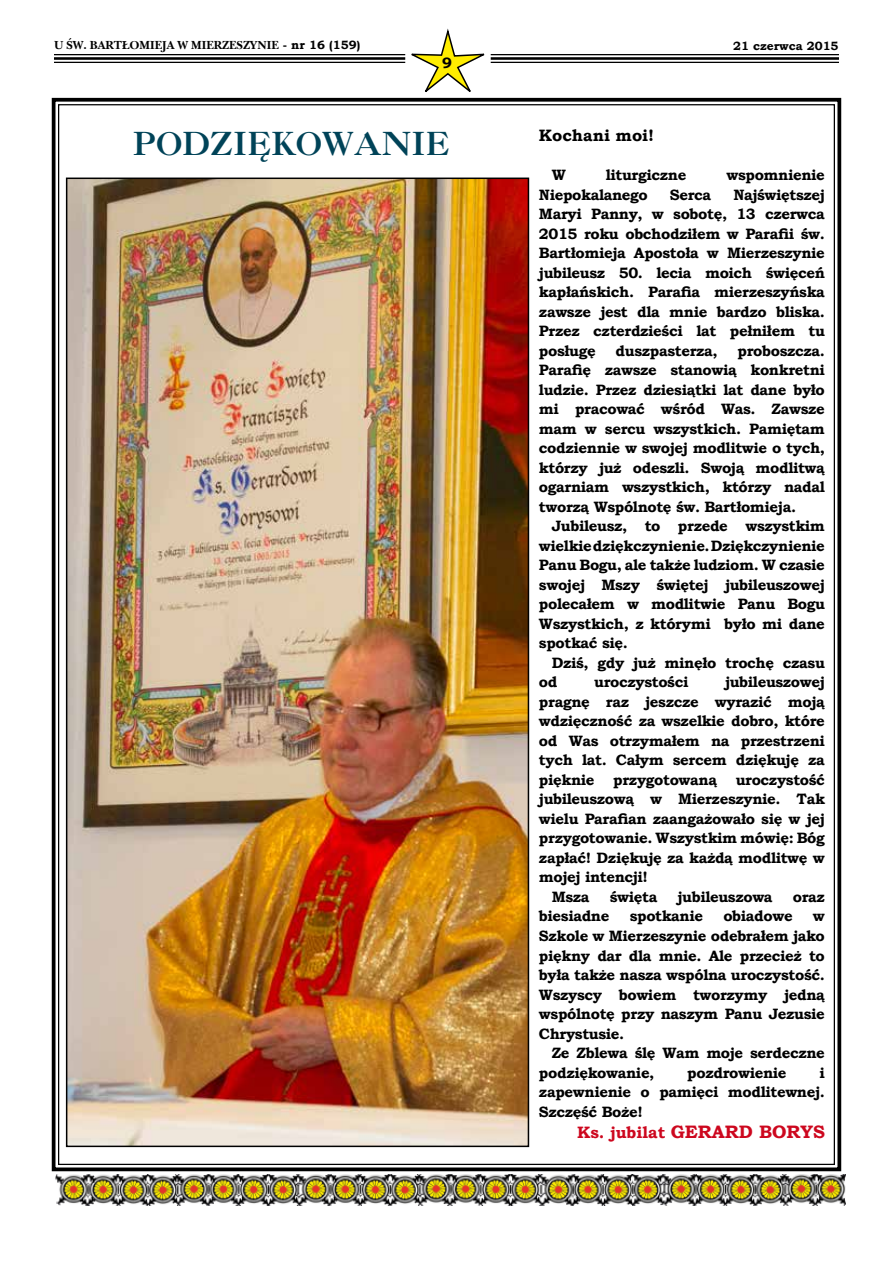
<style>
.page{position:relative;width:893px;height:1263px;background:#fff}
.page>*{position:absolute;margin:0;border:0;box-sizing:border-box;transform-origin:0 0}
.t1{font:700 31.5px "Casablanca";color:#004358}
.t2{font:700 18px "Bookman Old Style";color:#cd071e}
.t3{font:700 16.5px "Bookman Old Style";color:#000}
.t4{font:700 15px/19.5px "Bookman Old Style";letter-spacing:-.025em;color:#000;text-align:justify}
.t5{font:700 12px "Nebraska";color:#000}
.t6{font:700 12px "Bookman Old Style";color:#000}
.s1{font-family:"Bookman Old Style"}
.s2{font-size:16.5px}
</style>
<div class="page">
<hr style="left:54px;top:54px;width:351px;height:1px;background:#000">
<hr style="left:54px;top:57px;width:351px;height:3px;background:#000">
<hr style="left:54px;top:62px;width:351px;height:1px;background:#000">
<hr style="left:491px;top:54px;width:348px;height:1px;background:#000">
<hr style="left:491px;top:57px;width:348px;height:3px;background:#000">
<hr style="left:491px;top:62px;width:348px;height:1px;background:#000">
<svg style="left:405px;top:28px;width:86px;height:64px"></svg>
<img style="left:55px;top:1175px;width:790px;height:31px">
<img style="left:51px;top:97px;width:791px;height:1075px">
<p class="t5" style="left:54px;top:38px;width:308px">U ŒW. BART£OMIEJA W MIERZESZYNIE <span class="s1">- nr 16 (159)</span></p>
<p class="t6" style="left:733px;top:38px;width:107px">21 czerwca 2015</p>
<p class="t4" style="left:442px;top:53px;width:11px">9</p>
<h1 class="t1" style="left:133px;top:125px;width:318px">PODZIĘKOWANIE</h1>
<p class="t3" style="left:539px;top:124px;width:117px">Kochani moi!</p>
<p class="t4" style="left:552px;top:165px;width:16px">W</p>
<p class="t4" style="left:606px;top:165px;width:82px">liturgiczne</p>
<p class="t4" style="left:726px;top:165px;width:100px">wspomnienie</p>
<p class="t4" style="left:539px;top:185px;width:110px">Niepokalanego</p>
<p class="t4" style="left:670px;top:185px;width:43px">Serca</p>
<p class="t4" style="left:539px;top:185px;width:287px;text-indent:194px">Najświętszej Maryi Panny, w sobotę, 13 czerwca 2015 roku obchodziłem w Parafii św.<br>Bartłomieja Apostoła w Mierzeszynie jubileusz 50. lecia moich święceń kapłańskich. Parafia mierzeszyńska zawsze jest dla mnie bardzo bliska.<br>Przez czterdzieści lat pełniłem tu posługę</p>
<p class="t4" style="left:539px;top:341px;width:287px;text-indent:198px">proboszcza.<br>Parafię zawsze stanowią konkretni ludzie. Przez dziesiątki lat dane było mi pracować wśród Was. Zawsze mam w sercu wszystkich. Pamiętam codziennie w swojej modlitwie o tych, którzy już odeszli. Swoją modlitwą ogarniam wszystkich, którzy nadal tworzą Wspólnotę św. Bartłomieja.</p>
<p class="t4" style="left:539px;top:516px;width:287px;text-indent:13px">Jubileusz, to przede wszystkim wielkie dziękczynienie. Dziękczynienie Panu Bogu, ale także ludziom. W czasie swojej Mszy świętej jubileuszowej polecałem w modlitwie Panu Bogu Wszystkich, z którymi było mi dane spotkać się.</p>
<p class="t4" style="left:539px;top:653px;width:287px;text-indent:13px">Dziś, gdy już minęło trochę czasu od</p>
<p class="t4" style="left:616px;top:341px;width:104px">duszpasterza,</p>
<p class="t4" style="left:594px;top:672px;width:96px">uroczystości</p>
<p class="t4" style="left:725px;top:672px;width:101px">jubileuszowej</p>
<p class="t4" style="left:539px;top:692px;width:287px">pragnę raz jeszcze wyrazić moją</p>
<p class="t4" style="left:539px;top:711px;width:287px">wdzięczność za wszelkie dobro, które</p>
<p class="t4" style="left:539px;top:731px;width:287px">od Was otrzymałem na przestrzeni</p>
<p class="t4" style="left:539px;top:750px;width:287px">tych lat. Całym sercem dziękuję za</p>
<p class="t4" style="left:539px;top:770px;width:287px">pięknie przygotowaną uroczystość</p>
<p class="t4" style="left:539px;top:789px;width:287px">jubileuszową w Mierzeszynie. Tak</p>
<p class="t4" style="left:539px;top:809px;width:287px">wielu Parafian zaangażowało się w jej</p>
<p class="t4" style="left:539px;top:828px;width:287px">przygotowanie. Wszystkim mówię: Bóg</p>
<p class="t4" style="left:539px;top:848px;width:287px">zapłać! Dziękuję za każdą modlitwę w</p>
<p class="t4" style="left:539px;top:867px;width:111px">mojej intencji!</p>
<p class="t4" style="left:552px;top:887px;width:39px">Msza</p>
<p class="t4" style="left:610px;top:887px;width:49px">święta</p>
<p class="t4" style="left:677px;top:887px;width:97px">jubileuszowa</p>
<p class="t4" style="left:793px;top:887px;width:34px">oraz</p>
<p class="t4" style="left:539px;top:906px;width:72px">biesiadne</p>
<p class="t4" style="left:630px;top:906px;width:75px">spotkanie</p>
<p class="t4" style="left:723px;top:906px;width:71px">obiadowe</p>
<p class="t4" style="left:539px;top:906px;width:287px;text-indent:274px">w Szkole w Mierzeszynie odebrałem jako piękny dar dla mnie. Ale przecież to była także nasza wspólna uroczystość.<br>Wszyscy bowiem tworzymy jedną wspólnotę przy naszym Panu Jezusie Chrystusie.</p>
<p class="t4" style="left:539px;top:1043px;width:287px;text-indent:13px">Ze Zblewa ślę Wam moje serdeczne podziękowanie,</p>
<p class="t4" style="left:539px;top:1062px;width:287px;text-indent:281px">i zapewnienie o pamięci modlitewnej.<br>Szczęść Boże!</p>
<p class="t2" style="left:577px;top:1119px;width:249px"><span class="s2">Ks. jubilat</span> GERARD BORYS</p>
<p class="t4" style="left:687px;top:1062px;width:101px">pozdrowienie</p>
</div>
